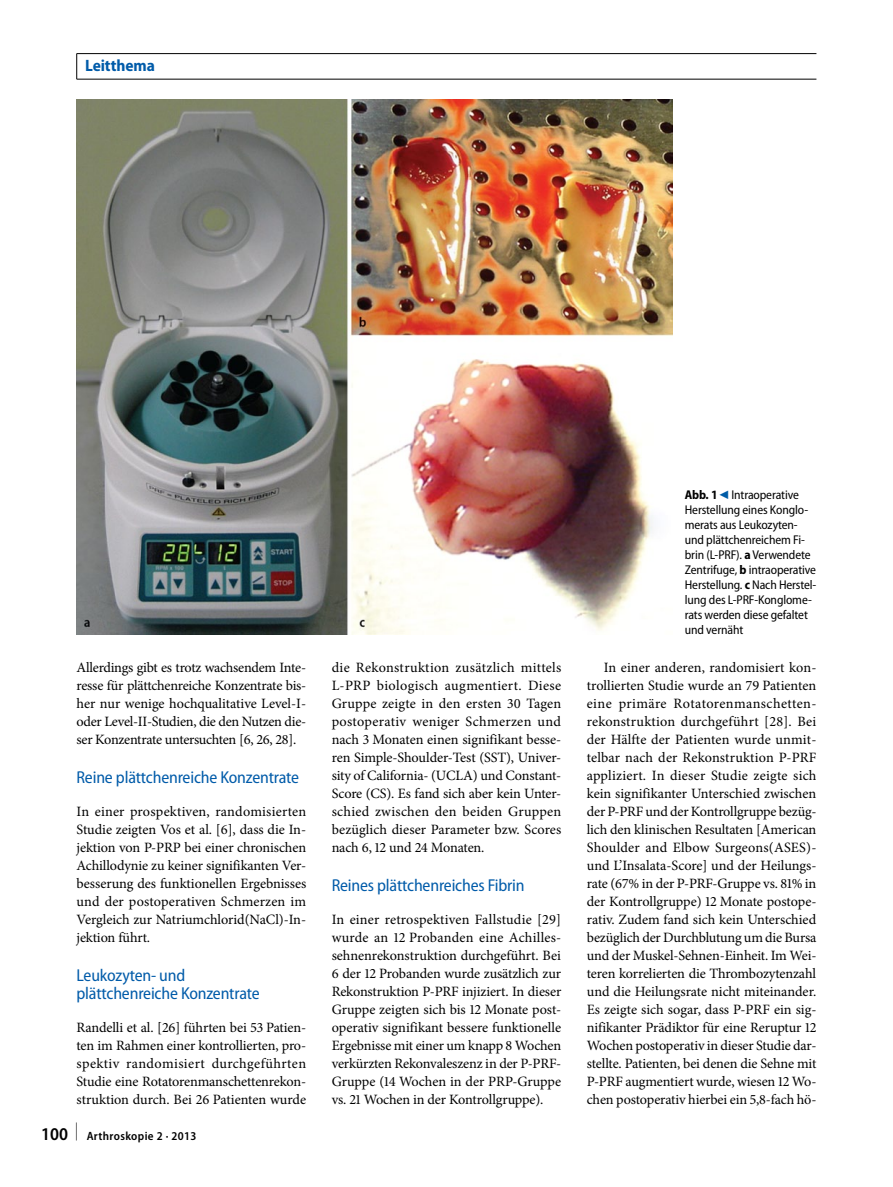
<style>
.page{position:relative;width:893px;height:1187px;background:#fff}
.page>*{position:absolute;margin:0;border:0;box-sizing:border-box;transform-origin:0 0}
.t1{font:600 semi-condensed 18px "Myriad Pro";color:#000}
._013_u2{font:semi-condensed 17.25px/18px "Myriad Pro";letter-spacing:-.01em;color:#005ba9}
.t2{font:700 semi-condensed 16.5px "Myriad Pro";letter-spacing:-.005em;color:#005ba9}
._010_fliesstext_ohne{font:14.25px/18px "Minion Pro";letter-spacing:-.01em;color:#000;text-align:justify}
._010_fliesstext_mit{font:14.25px/18px "Minion Pro";letter-spacing:-.005em;color:#000}
._024_abb_legende{font:semi-condensed 12.75px/15px "Myriad Pro";letter-spacing:-.01em;color:#000}
.t3{font:600 semi-condensed 12px "Myriad Pro";letter-spacing:.03em;color:#000}
.s1{font-weight:700}
.s2{font-family:"S Buttons";font-stretch:normal;font-size:14.25px;color:#005ca7}
</style>
<div class="page">
<img style="left:77px;top:100px;width:595px;height:534px">
<hr style="left:77px;top:53px;width:739px;height:1px;background:#000">
<svg style="left:76px;top:54px;width:1px;height:25px"></svg>
<hr style="left:77px;top:79px;width:739px;height:1px;background:#000">
<p class="t2" style="left:85px;top:57px;width:71px">Leitthema</p>
<p class="_010_fliesstext_ohne" style="left:77px;top:658px;width:231px">Allerdings gibt es trotz wachsendem Inte&shy;resse für plättchenreiche Konzentrate bis&shy;her nur wenige hochqualitative Level-I&shy;oder Level-II-Studien, die den Nutzen die&shy;ser Konzentrate untersuchten [6, 26, 28].</p>
<p class="_013_u2" style="left:77px;top:768px;width:224px">Reine plättchenreiche Konzentrate</p>
<p class="_010_fliesstext_ohne" style="left:77px;top:802px;width:231px">In einer prospektiven, randomisierten Studie zeigten Vos et al. [6], dass die In&shy;jektion von P-PRP bei einer chronischen Achillodynie zu keiner signifikanten Ver&shy;besserung des funktionellen Ergebnisses und der postoperativen Schmerzen im Vergleich zur Natriumchlorid(NaCl)-In&shy;jektion führt.</p>
<p class="_013_u2" style="left:77px;top:966px;width:185px">Leukozyten- und plättchenreiche Konzentrate</p>
<p class="_010_fliesstext_ohne" style="left:77px;top:1018px;width:231px">Randelli et al. [26] führten bei 53 Patien&shy;ten im Rahmen einer kontrollierten, pro&shy;spektiv randomisiert durchgeführten Studie eine Rotatorenmanschettenrekon&shy;struktion durch. Bei 26 Patienten wurde</p>
<p class="t1" style="left:41px;top:1123px;width:28px">100</p>
<p class="t3" style="left:76px;top:1129px;width:122px"><sup>|</sup> Arthroskopie 2 · 2013</p>
<p class="_010_fliesstext_ohne" style="left:332px;top:658px;width:231px">die Rekonstruktion zusätzlich mittels L-PRP biologisch augmentiert. Diese Gruppe zeigte in den ersten 30 Tagen postoperativ weniger Schmerzen und nach 3 Monaten einen signifikant besse&shy;ren Simple-Shoulder-Test (SST), Univer&shy;sity of California- (UCLA) und Constant-Score (CS). Es fand sich aber kein Unter&shy;schied zwischen den beiden Gruppen bezüglich dieser Parameter bzw. Scores nach 6, 12 und 24 Monaten.</p>
<p class="_013_u2" style="left:332px;top:876px;width:195px">Reines plättchenreiches Fibrin</p>
<p class="_010_fliesstext_ohne" style="left:332px;top:910px;width:231px">In einer retrospektiven Fallstudie [29] wurde an 12 Probanden eine Achilles&shy;sehnenrekonstruktion durchgeführt. Bei 6 der 12 Probanden wurde zusätzlich zur Rekonstruktion P-PRF injiziert. In dieser Gruppe zeigten sich bis 12 Monate post&shy;operativ signifikant bessere funktionelle Ergebnisse mit einer um knapp 8 Wochen verkürzten Rekonvaleszenz in der P-PRF-Gruppe (14 Wochen in der PRP-Gruppe vs. 21 Wochen in der Kontrollgruppe).</p>
<p class="_024_abb_legende" style="left:685px;top:487px;width:133px"><span class="s1">Abb. 1</span><span class="s2">9</span>Intraoperative<br>Herstellung eines Konglo&shy;merats aus Leukozyten&shy;und plättchenreichem Fi&shy;brin (L-PRF). <span class="s1">a</span> Verwendete<br>Zentrifuge, <span class="s1">b</span> intraoperative<br>Herstellung. <span class="s1">c</span> Nach Herstel&shy;lung des L-PRF-Konglome&shy;rats werden diese gefaltet und vernäht</p>
<p class="_010_fliesstext_mit" style="left:587px;top:658px;width:231px;text-indent:17px">In einer anderen, randomisiert kon&shy;trollierten Studie wurde an 79 Patienten eine primäre Rotatorenmanschetten&shy;rekonstruktion durchgeführt [28]. Bei der Hälfte der Patienten wurde unmit&shy;telbar nach der Rekonstruktion P-PRF appliziert. In dieser Studie zeigte sich kein signifikanter Unterschied zwischen der P-PRF und der Kontrollgruppe bezüg&shy;lich den klinischen Resultaten [American Shoulder and Elbow Surgeons(ASES)- und L’Insalata-Score] und der Heilungs&shy;rate (67% in der P-PRF-Gruppe vs. 81% in der Kontrollgruppe) 12 Monate postope&shy;rativ. Zudem fand sich kein Unterschied bezüglich der Durchblutung um die Bursa und der Muskel-Sehnen-Einheit. Im Wei&shy;teren korrelierten die Thrombozytenzahl und die Heilungsrate nicht miteinander.<br>Es zeigte sich sogar, dass P-PRF ein sig&shy;nifikanter Prädiktor für eine Reruptur 12<br>Wochen postoperativ in dieser Studie dar&shy;stellte. Patienten, bei denen die Sehne mit P-PRF augmentiert wurde, wiesen 12 Wo&shy;chen postoperativ hierbei ein 5,8-fach hö-</p>
</div>
